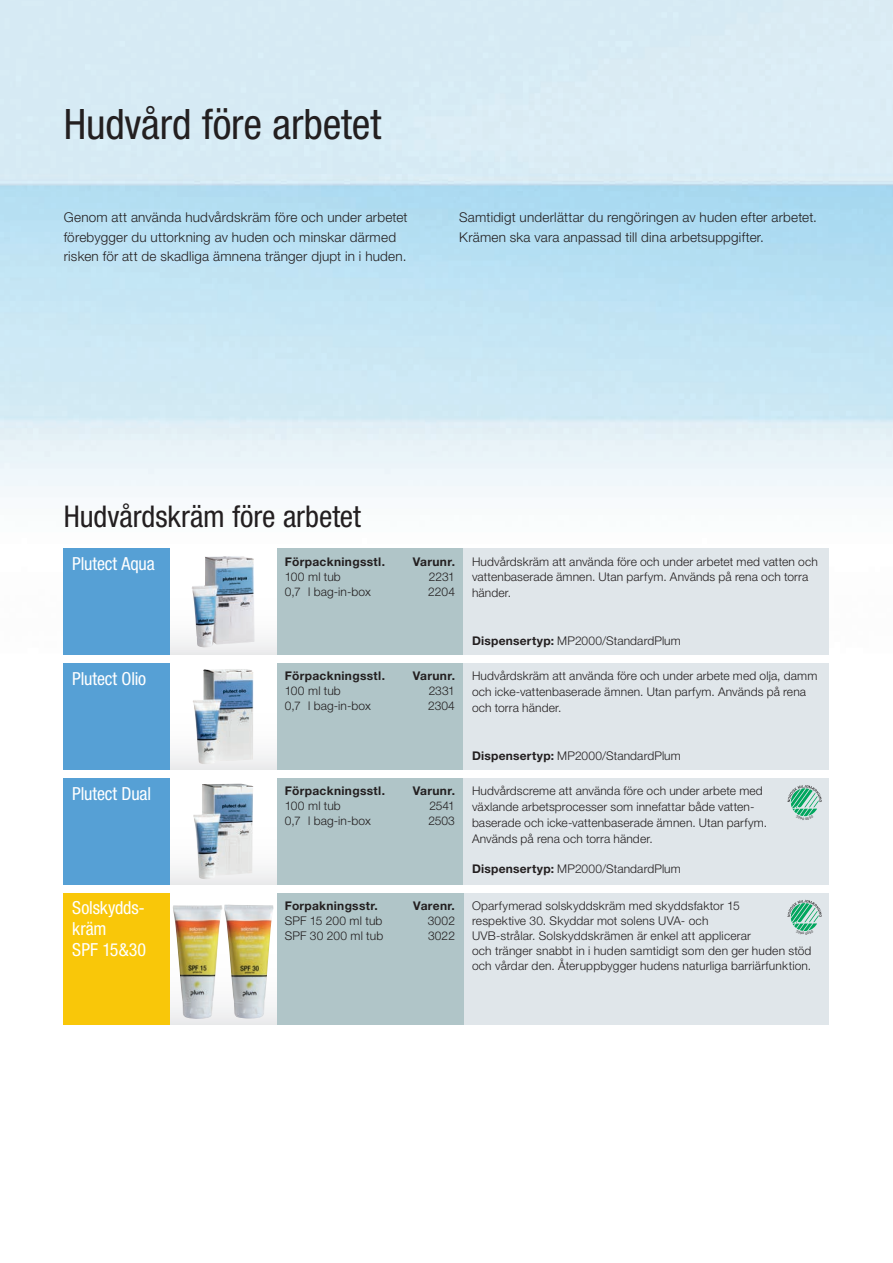
<style>
.page{position:relative;width:893px;height:1263px;background:#fff}
.page>*{position:absolute;margin:0;border:0;box-sizing:border-box;transform-origin:0 0}
.t1{font:condensed 42px "Helvetica Neue LT Std";letter-spacing:-.005em;color:#231f20}
.t2{font:condensed 30px "Helvetica Neue LT Std";color:#231f20}
.t3{font:condensed 18px/21px "Helvetica Neue LT Std";letter-spacing:-.01em;color:#fff}
.t4{font:300 13.5px/19.5px "Helvetica Neue LT Std";letter-spacing:.015em;color:#231f20}
.t5{font:300 12px/15.8px "Helvetica Neue LT Std";letter-spacing:.01em;color:#231f20}
.t6{font:700 12px "Helvetica Neue LT Std";letter-spacing:.03em;color:#231f20}
.s1{font-weight:700}
</style>
<div class="page">
<img style="left:0;top:0;width:893px;height:692px">
<div style="left:64px;top:549px;width:106px;height:106px;background:#56a0d5"></div>
<div style="left:64px;top:663px;width:106px;height:107px;background:#56a0d5"></div>
<div style="left:64px;top:778px;width:106px;height:106px;background:#56a0d5"></div>
<div style="left:276px;top:549px;width:187px;height:106px;background:#b0c5c8"></div>
<div style="left:276px;top:663px;width:187px;height:107px;background:#b0c5c8"></div>
<div style="left:276px;top:778px;width:187px;height:106px;background:#b0c5c8"></div>
<div style="left:463px;top:549px;width:366px;height:106px;background:#e0e6ea"></div>
<div style="left:463px;top:663px;width:366px;height:107px;background:#e0e6ea"></div>
<div style="left:463px;top:778px;width:366px;height:106px;background:#e0e6ea"></div>
<div style="left:463px;top:893px;width:366px;height:132px;background:#e0e6ea"></div>
<div style="left:276px;top:893px;width:187px;height:132px;background:#b0c5c8"></div>
<div style="left:170px;top:893px;width:106px;height:132px;background:linear-gradient(to bottom,#fff,#f3f3f4)"></div>
<img style="left:173px;top:905px;width:50px;height:115px">
<img style="left:224px;top:904px;width:50px;height:114px">
<div style="left:64px;top:893px;width:106px;height:132px;background:#f9c709"></div>
<div style="left:170px;top:549px;width:106px;height:106px;background:linear-gradient(to bottom,#fff,#f3f3f4)"></div>
<img style="left:192px;top:556px;width:63px;height:92px">
<div style="left:170px;top:663px;width:106px;height:107px;background:linear-gradient(to right,#f8f8f8,#f8f8f8)"></div>
<img style="left:193px;top:669px;width:61px;height:95px">
<div style="left:170px;top:778px;width:106px;height:106px;background:linear-gradient(to right,#f8f8f8,#f8f8f8)"></div>
<img style="left:193px;top:783px;width:61px;height:96px">
<svg style="left:787px;top:785px;width:35px;height:32px"></svg>
<svg style="left:787px;top:900px;width:35px;height:31px"></svg>
<h1 class="t1" style="left:64px;top:100px;width:319px">Hudvård före arbetet</h1>
<p class="t4" style="left:64px;top:207px;width:345px">Genom att använda hudvårdskräm före och under arbetet förebygger du uttorkning av huden och minskar därmed risken för att de skadliga ämnena tränger djupt in i huden.</p>
<p class="t4" style="left:459px;top:207px;width:359px">Samtidigt underlättar du rengöringen av huden efter arbetet.<br>Krämen ska vara anpassad till dina arbetsuppgifter.</p>
<h2 class="t2" style="left:64px;top:499px;width:299px">Hudvårdskräm före arbetet</h2>
<h3 class="t3" style="left:72px;top:553px;width:84px">Plutect Aqua</h3>
<p class="t6" style="left:285px;top:554px;width:102px">Förpackningsstl.</p>
<p class="t6" style="left:413px;top:554px;width:44px">Varunr.</p>
<p class="t5" style="left:285px;top:568px;width:57px">100 ml tub</p>
<p class="t5" style="left:429px;top:568px;width:28px">2231</p>
<p class="t5" style="left:285px;top:583px;width:87px">0,7 l bag-in-box</p>
<p class="t5" style="left:428px;top:583px;width:28px">2204</p>
<h3 class="t3" style="left:72px;top:668px;width:75px">Plutect Olio</h3>
<p class="t6" style="left:285px;top:669px;width:102px">Förpackningsstl.</p>
<p class="t6" style="left:413px;top:669px;width:44px">Varunr.</p>
<p class="t5" style="left:285px;top:683px;width:57px">100 ml tub</p>
<p class="t5" style="left:429px;top:683px;width:28px">2331</p>
<p class="t5" style="left:285px;top:698px;width:87px">0,7 l bag-in-box</p>
<p class="t5" style="left:428px;top:698px;width:28px">2304</p>
<h3 class="t3" style="left:72px;top:782px;width:80px">Plutect Dual</h3>
<p class="t6" style="left:285px;top:783px;width:102px">Förpackningsstl.</p>
<p class="t6" style="left:413px;top:783px;width:44px">Varunr.</p>
<p class="t5" style="left:285px;top:798px;width:57px">100 ml tub</p>
<p class="t5" style="left:429px;top:798px;width:27px">2541</p>
<p class="t5" style="left:285px;top:813px;width:87px">0,7 l bag-in-box</p>
<p class="t5" style="left:428px;top:813px;width:28px">2503</p>
<h3 class="t3" style="left:72px;top:897px;width:75px">Solskydds&shy;kräm<br>SPF 15&amp;30</h3>
<p class="t6" style="left:285px;top:898px;width:94px">Forpakningsstr.</p>
<p class="t6" style="left:413px;top:898px;width:43px">Varenr.</p>
<p class="t5" style="left:285px;top:913px;width:99px">SPF 15 200 ml tub</p>
<p class="t5" style="left:428px;top:913px;width:29px">3002</p>
<p class="t5" style="left:285px;top:928px;width:100px">SPF 30 200 ml tub</p>
<p class="t5" style="left:428px;top:928px;width:28px">3022</p>
<p class="t5" style="left:472px;top:553px;width:347px">Hudvårdskräm att använda före och under arbetet med vatten och vattenbaserade ämnen. Utan parfym. Används på rena och torra händer.</p>
<p class="t5" style="left:472px;top:632px;width:210px"><span class="s1">Dispensertyp:</span> MP2000/StandardPlum</p>
<p class="t5" style="left:472px;top:668px;width:347px">Hudvårdskräm att använda före och under arbete med olja, damm och icke-vattenbaserade ämnen. Utan parfym. Används på rena och torra händer.</p>
<p class="t5" style="left:472px;top:747px;width:210px"><span class="s1">Dispensertyp:</span> MP2000/StandardPlum</p>
<p class="t5" style="left:472px;top:783px;width:297px">Hudvårdscreme att använda före och under arbete med växlande arbetsprocesser som innefattar både vatten&shy;baserade och icke-vattenbaserade ämnen. Utan parfym.<br>Används på rena och torra händer.</p>
<p class="t5" style="left:472px;top:861px;width:210px"><span class="s1">Dispensertyp:</span> MP2000/StandardPlum</p>
<p class="t5" style="left:472px;top:898px;width:341px;line-height:15px">Oparfymerad solskyddskräm med skyddsfaktor 15<br>respektive 30. Skyddar mot solens UVA- och<br>UVB-strålar. Solskyddskrämen är enkel att applicerar<br>och tränger snabbt in i huden samtidigt som den ger huden stöd och vårdar den. Återuppbygger hudens naturliga barriärfunktion.</p>
</div>
